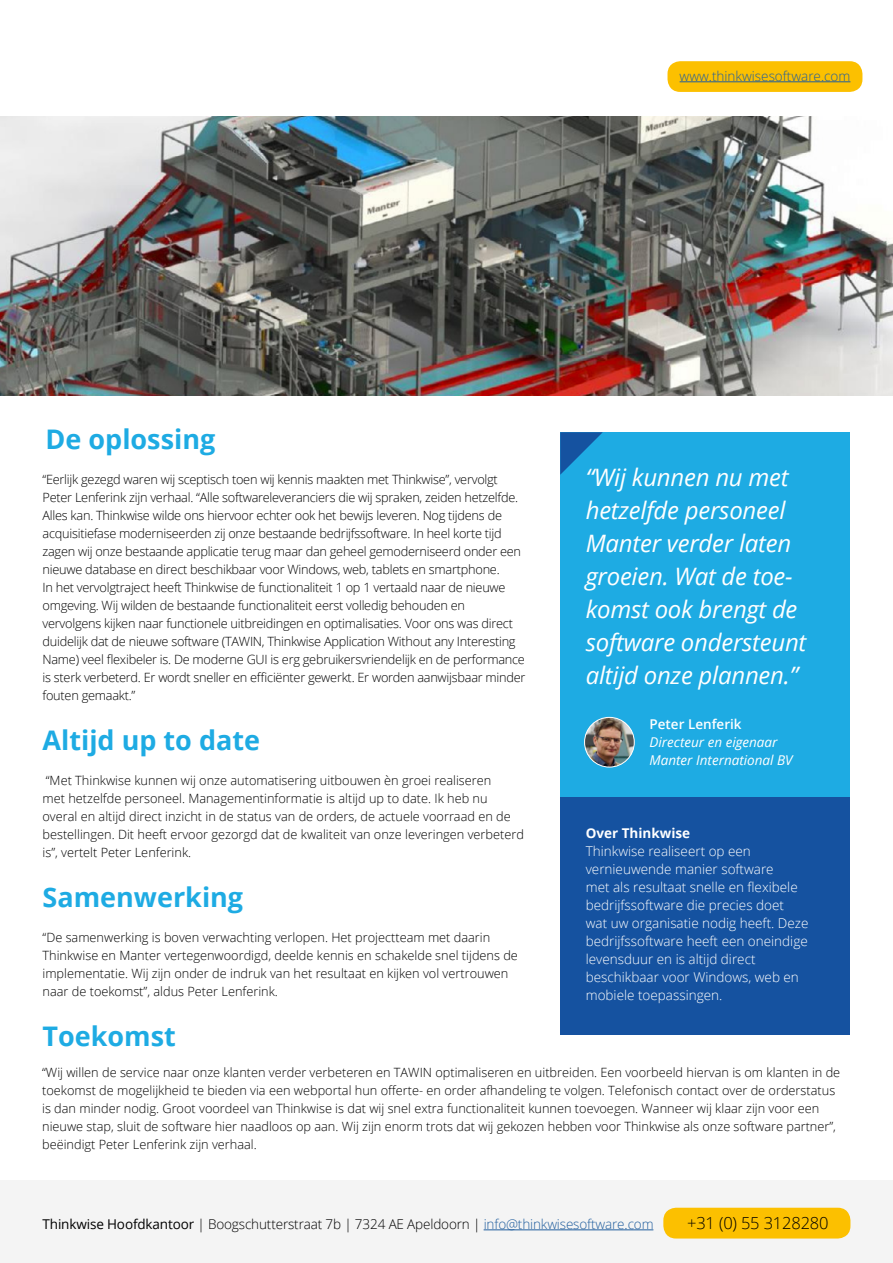
<style>
.page{position:relative;width:893px;height:1263px;background:#fff}
.page>*{position:absolute;margin:0;border:0;box-sizing:border-box;transform-origin:0 0}
.t1{font:700 27px "Open Sans";color:#1eabe3}
.t2{font:italic 24px/33px "Open Sans";letter-spacing:-.01em;color:#fff}
.t3{font:300 16.5px "Open Sans";letter-spacing:-.01em;color:#000}
.t4{font:300 13.5px/18px "Open Sans";color:#fff}
.t5{font:300 13.5px "Open Sans";letter-spacing:-.01em;color:#000}
.t6{font:italic 13.5px/18px "Open Sans";color:#fff}
.t7{font:300 13.5px "Open Sans";color:#215e9e}
.t8{font:600 13.5px "Open Sans";color:#fff}
.t9{font:700 13.5px "Open Sans";color:#fff}
.t10{font:300 12.75px/18px "Open Sans";color:#000}
.t11{font:300 12.75px/18px "Open Sans";letter-spacing:-.02em;color:#000}
.s1{font-weight:400}
.s2{color:#215e9e}
</style>
<div class="page">
<div style="left:560px;top:432px;width:289px;height:588px;background:#1eabe3"></div>
<div style="left:560px;top:797px;width:290px;height:237px;background:#1552a0"></div>
<div style="left:667px;top:61px;width:195px;height:31px;background:#fcc000;border-radius:13px"></div>
<hr style="left:680px;top:81px;width:170px;height:1px;background:#215e9e">
<svg style="left:560px;top:432px;width:43px;height:43px"></svg>
<img style="left:0;top:116px;width:893px;height:279px">
<div style="left:0;top:1180px;width:893px;height:83px;background:#f4f4f4"></div>
<div style="left:663px;top:1208px;width:187px;height:30px;background:#fcc000;border-radius:13px"></div>
<hr style="left:484px;top:1229px;width:169px;height:1px;background:#215e9e">
<img style="left:585px;top:717px;width:49px;height:50px;border-radius:25px">
<div style="left:584px;top:717px;width:51px;height:50px;border:1px solid #fff;border-radius:50%"></div>
<p class="t7" style="left:680px;top:67px;width:172px">www.thinkwisesoftware.com</p>
<h1 class="t1" style="left:46px;top:420px;width:171px">De oplossing</h1>
<p class="t11" style="left:43px;top:470px;width:485px">“Eerlijk gezegd waren wij sceptisch toen wij kennis maakten met Thinkwise”, vervolgt Peter Lenferink zijn verhaal. “Alle softwareleveranciers die wij spraken, zeiden hetzelfde.<br>Alles kan. Thinkwise wilde ons hiervoor echter ook het bewijs leveren. Nog tijdens de acquisitiefase moderniseerden zij onze bestaande bedrijfssoftware. In heel korte tijd zagen wij onze bestaande applicatie terug maar dan geheel gemoderniseerd onder een nieuwe database en direct beschikbaar voor Windows, web, tablets en smartphone.<br>In het vervolgtraject heeft Thinkwise de functionaliteit 1 op 1 vertaald naar de nieuwe omgeving. Wij wilden de bestaande functionaliteit eerst volledig behouden en vervolgens kijken naar functionele uitbreidingen en optimalisaties. Voor ons was direct duidelijk dat de nieuwe software (TAWIN, Thinkwise Application Without any Interesting Name) veel flexibeler is. De moderne GUI is erg gebruikersvriendelijk en de performance is sterk verbeterd. Er wordt sneller en efficiënter gewerkt. Er worden aanwijsbaar minder fouten gemaakt.”</p>
<h1 class="t1" style="left:43px;top:721px;width:219px">Altijd up to date</h1>
<p class="t10" style="left:43px;top:771px;width:483px">“Met Thinkwise kunnen wij onze automatisering uitbouwen èn groei realiseren<br>met hetzelfde personeel. Managementinformatie is altijd up to date. Ik heb nu overal en altijd direct inzicht in de status van de orders, de actuele voorraad en de bestellingen. Dit heeft ervoor gezorgd dat de kwaliteit van onze leveringen verbeterd is”, vertelt Peter Lenferink.</p>
<h1 class="t1" style="left:43px;top:878px;width:202px">Samenwerking</h1>
<p class="t10" style="left:43px;top:928px;width:477px">“De samenwerking is boven verwachting verlopen. Het projectteam met daarin Thinkwise en Manter vertegenwoordigd, deelde kennis en schakelde snel tijdens de implementatie. Wij zijn onder de indruk van het resultaat en kijken vol vertrouwen naar de toekomst”, aldus Peter Lenferink.</p>
<h1 class="t1" style="left:43px;top:1017px;width:135px">Toekomst</h1>
<h2 class="t2" style="left:586px;top:460px;width:222px">“Wij kunnen nu met hetzelfde personeel<br>Manter verder laten groeien. Wat de toe&shy;komst ook brengt de software ondersteunt altijd onze plannen.”</h2>
<p class="t8" style="left:649px;top:715px;width:94px">Peter Lenferik</p>
<p class="t6" style="left:649px;top:733px;width:145px">Directeur en eigenaar<br>Manter International BV</p>
<p class="t9" style="left:586px;top:824px;width:106px">Over Thinkwise</p>
<p class="t4" style="left:586px;top:842px;width:224px">Thinkwise realiseert op een vernieuwende manier software<br>met als resultaat snelle en flexibele bedrijfssoftware die precies doet wat uw organisatie nodig heeft. Deze bedrijfssoftware heeft een oneindige levensduur en is altijd direct beschikbaar voor Windows, web en mobiele toepassingen.</p>
<p class="t10" style="left:42px;top:1063px;width:800px">“Wij willen de service naar onze klanten verder verbeteren en TAWIN optimaliseren en uitbreiden. Een voorbeeld hiervan is om klanten in de toekomst de mogelijkheid te bieden via een webportal hun offerte- en order afhandeling te volgen. Telefonisch contact over de orderstatus is dan minder nodig. Groot voordeel van Thinkwise is dat wij snel extra functionaliteit kunnen toevoegen. Wanneer wij klaar zijn voor een nieuwe stap, sluit de software hier naadloos op aan. Wij zijn enorm trots dat wij gekozen hebben voor Thinkwise als onze software partner”, beëindigt Peter Lenferink zijn verhaal.</p>
<p class="t5" style="left:43px;top:1215px;width:613px"><span class="s1">Thinkwise Hoofdkantoor</span> | Boogschutterstraat 7b | 7324 AE Apeldoorn | <span class="s2">info@thinkwisesoftware.com</span></p>
<p class="t3" style="left:687px;top:1211px;width:143px">+31 (0) 55 3128280</p>
</div>
